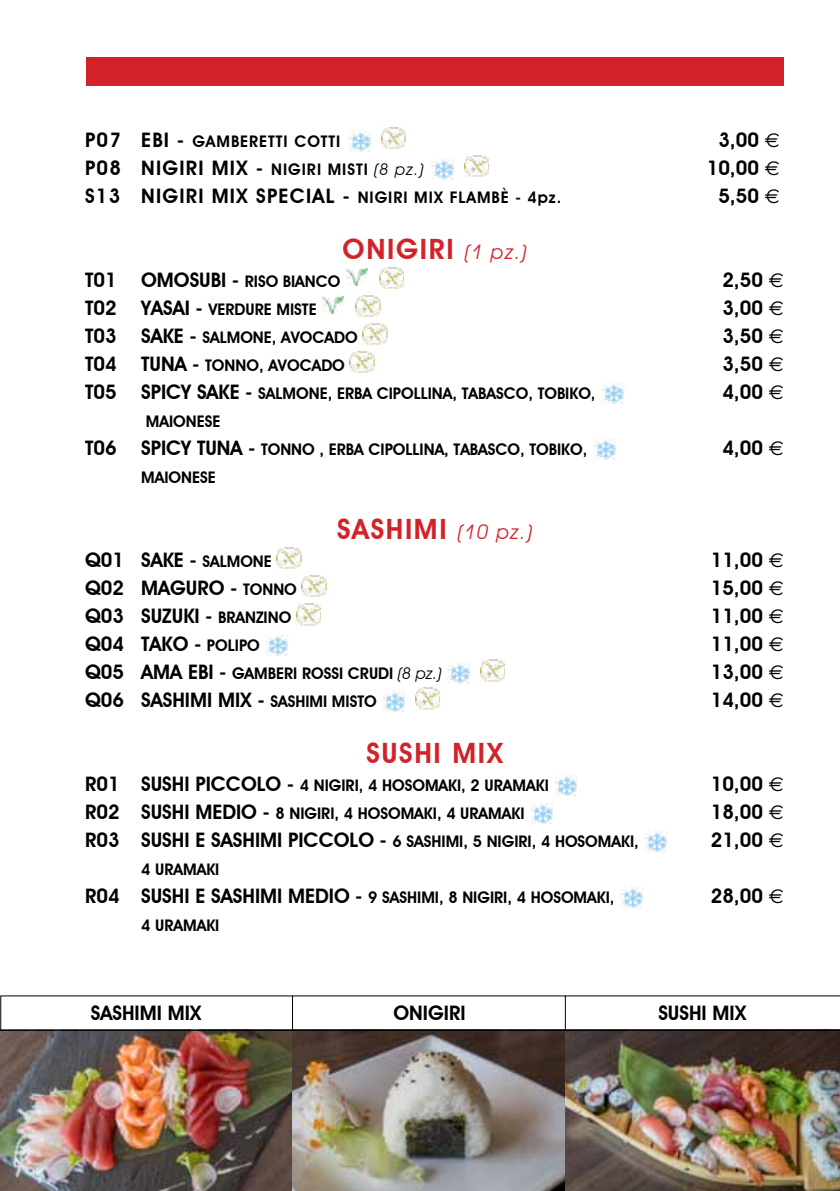
<style>
.page{position:relative;width:840px;height:1191px;background:#fff}
.page>*{position:absolute;margin:0;border:0;box-sizing:border-box;transform-origin:0 0}
.t1{font:600 28px "Avant Garde IT Cby BT";letter-spacing:.06em;color:#d2232a}
.t2{font:600 20px "Avant Garde IT Cby BT";color:#000}
.t3{font:600 20px "Avant Garde IT Cby BT";letter-spacing:.06em;color:#000}
.t4{font:600 16px/28px "Avant Garde IT Cby BT";color:#000}
.t5{font:600 16px "Avant Garde IT Cby BT";letter-spacing:.06em;color:#000}
.s1{font-size:20px}
.s2{font-family:"Euro Sans";font-weight:400}
.s3{font-size:16px}
.s4{font-weight:400;font-style:italic;font-size:16px}
.s5{font-weight:400;font-style:italic;font-size:20px}
.s6{font-weight:400;font-style:italic}
</style>
<div class="page">
<img style="left:348px;top:130px;width:24px;height:21px">
<img style="left:381px;top:127px;width:24px;height:22px">
<img style="left:431px;top:158px;width:24px;height:21px">
<img style="left:464px;top:155px;width:24px;height:22px">
<img style="left:345px;top:268px;width:22px;height:18px">
<img style="left:379px;top:267px;width:25px;height:22px">
<img style="left:321px;top:296px;width:22px;height:18px">
<img style="left:355px;top:295px;width:25px;height:22px">
<img style="left:362px;top:323px;width:25px;height:22px">
<img style="left:350px;top:351px;width:24px;height:22px">
<img style="left:601px;top:382px;width:24px;height:21px">
<img style="left:593px;top:438px;width:24px;height:21px">
<img style="left:277px;top:547px;width:24px;height:22px">
<img style="left:302px;top:575px;width:24px;height:22px">
<img style="left:296px;top:603px;width:24px;height:22px">
<img style="left:266px;top:634px;width:23px;height:21px">
<img style="left:447px;top:662px;width:24px;height:21px">
<img style="left:480px;top:659px;width:24px;height:22px">
<img style="left:382px;top:690px;width:23px;height:21px">
<img style="left:415px;top:687px;width:24px;height:22px">
<img style="left:554px;top:774px;width:23px;height:21px">
<img style="left:530px;top:802px;width:23px;height:21px">
<img style="left:644px;top:830px;width:23px;height:21px">
<img style="left:620px;top:886px;width:23px;height:21px">
<img style="left:0;top:1031px;width:839px;height:160px">
<div style="left:86px;top:57px;width:696px;height:28px;background:#d2232a"></div>
<svg style="left:0;top:995px;width:839px;height:36px"></svg>
<hr style="left:292px;top:995px;width:1px;height:36px;background:#000">
<hr style="left:564px;top:995px;width:1px;height:36px;background:#000">
<p class="t5" style="left:85px;top:132px;width:256px"><span class="s1">P07 EBI -</span> GAMBERETTI COTTI</p>
<p class="t2" style="left:718px;top:128px;width:63px">3,00 <span class="s2">4</span></p>
<p class="t3" style="left:85px;top:156px;width:340px">P08 NIGIRI MIX - <span class="s3">NIGIRI MISTI</span> <span class="s4">(8 pz.)</span></p>
<p class="t2" style="left:706px;top:156px;width:75px">10,00 <span class="s2">4</span></p>
<p class="t3" style="left:85px;top:184px;width:477px">S13 NIGIRI MIX SPECIAL - <span class="s3">NIGIRI MIX FLAMBÈ - 4pz.</span></p>
<p class="t2" style="left:718px;top:184px;width:63px">5,50 <span class="s2">4</span></p>
<h1 class="t1" style="left:342px;top:232px;width:186px">ONIGIRI <span class="s5">(1 pz.)</span></h1>
<p class="t2" style="left:85px;top:268px;width:257px">T01 OMOSUBI - <span class="s3">RISO BIANCO</span></p>
<p class="t2" style="left:722px;top:268px;width:63px">2,50 <span class="s2">4</span></p>
<p class="t4" style="left:85px;top:295px;width:233px"><span class="s1">T02 YASAI -</span> VERDURE MISTE</p>
<p class="t2" style="left:722px;top:296px;width:63px">3,00 <span class="s2">4</span></p>
<p class="t4" style="left:85px;top:323px;width:274px"><span class="s1">T03 SAKE -</span> SALMONE, AVOCADO</p>
<p class="t2" style="left:722px;top:324px;width:63px">3,50 <span class="s2">4</span></p>
<p class="t4" style="left:85px;top:351px;width:261px"><span class="s1">T04 TUNA -</span> TONNO, AVOCADO</p>
<p class="t2" style="left:722px;top:352px;width:63px">3,50 <span class="s2">4</span></p>
<p class="t4" style="left:85px;top:379px;width:511px"><span class="s1">T05 SPICY SAKE -</span> SALMONE, ERBA CIPOLLINA, TABASCO, TOBIKO,</p>
<p class="t2" style="left:722px;top:380px;width:63px">4,00 <span class="s2">4</span></p>
<p class="t4" style="left:85px;top:407px;width:503px;text-indent:61px">MAIONESE<br><span class="s1">T06 SPICY TUNA -</span> TONNO , ERBA CIPOLLINA, TABASCO, TOBIKO,</p>
<p class="t2" style="left:722px;top:436px;width:63px">4,00 <span class="s2">4</span></p>
<p class="t4" style="left:141px;top:463px;width:76px">MAIONESE</p>
<h1 class="t1" style="left:337px;top:512px;width:197px">SASHIMI <span class="s5">(10 pz.)</span></h1>
<p class="t2" style="left:85px;top:548px;width:188px">Q01 SAKE - <span class="s3">SALMONE</span></p>
<p class="t2" style="left:710px;top:548px;width:75px">11,00 <span class="s2">4</span></p>
<p class="t2" style="left:85px;top:576px;width:213px">Q02 MAGURO - <span class="s3">TONNO</span></p>
<p class="t2" style="left:710px;top:576px;width:75px">15,00 <span class="s2">4</span></p>
<p class="t2" style="left:85px;top:604px;width:207px">Q03 SUZUKI - <span class="s3">BRANZINO</span></p>
<p class="t2" style="left:710px;top:604px;width:75px">11,00 <span class="s2">4</span></p>
<p class="t2" style="left:85px;top:632px;width:176px">Q04 TAKO - <span class="s3">POLIPO</span></p>
<p class="t2" style="left:710px;top:632px;width:75px">11,00 <span class="s2">4</span></p>
<p class="t4" style="left:85px;top:659px;width:358px"><span class="s1">Q05 AMA EBI -</span> GAMBERI ROSSI CRUDI <span class="s6">(8 pz.)</span></p>
<p class="t2" style="left:710px;top:660px;width:75px">13,00 <span class="s2">4</span></p>
<p class="t2" style="left:85px;top:688px;width:293px">Q06 SASHIMI MIX - <span class="s3">SASHIMI MISTO</span></p>
<p class="t2" style="left:710px;top:688px;width:75px">14,00 <span class="s2">4</span></p>
<h1 class="t1" style="left:366px;top:736px;width:138px">SUSHI MIX</h1>
<p class="t4" style="left:85px;top:771px;width:465px"><span class="s1">R01 SUSHI PICCOLO -</span> 4 NIGIRI, 4 HOSOMAKI, 2 URAMAKI</p>
<p class="t2" style="left:710px;top:772px;width:75px">10,00 <span class="s2">4</span></p>
<p class="t4" style="left:85px;top:799px;width:440px"><span class="s1">R02 SUSHI MEDIO -</span> 8 NIGIRI, 4 HOSOMAKI, 4 URAMAKI</p>
<p class="t2" style="left:710px;top:800px;width:75px">18,00 <span class="s2">4</span></p>
<p class="t4" style="left:85px;top:827px;width:555px"><span class="s1">R03 SUSHI E SASHIMI PICCOLO -</span> 6 SASHIMI, 5 NIGIRI, 4 HOSOMAKI,</p>
<p class="t2" style="left:710px;top:828px;width:75px">21,00 <span class="s2">4</span></p>
<p class="t4" style="left:85px;top:855px;width:530px;text-indent:56px">4 URAMAKI<br><span class="s1">R04 SUSHI E SASHIMI MEDIO -</span> 9 SASHIMI, 8 NIGIRI, 4 HOSOMAKI,</p>
<p class="t2" style="left:710px;top:884px;width:75px">28,00 <span class="s2">4</span></p>
<p class="t4" style="left:141px;top:911px;width:80px">4 URAMAKI</p>
<p class="t2" style="left:91px;top:1001px;width:112px">SASHIMI MIX</p>
<p class="t2" style="left:393px;top:1001px;width:74px">ONIGIRI</p>
<p class="t2" style="left:658px;top:1000px;width:90px">SUSHI MIX</p>
</div>
